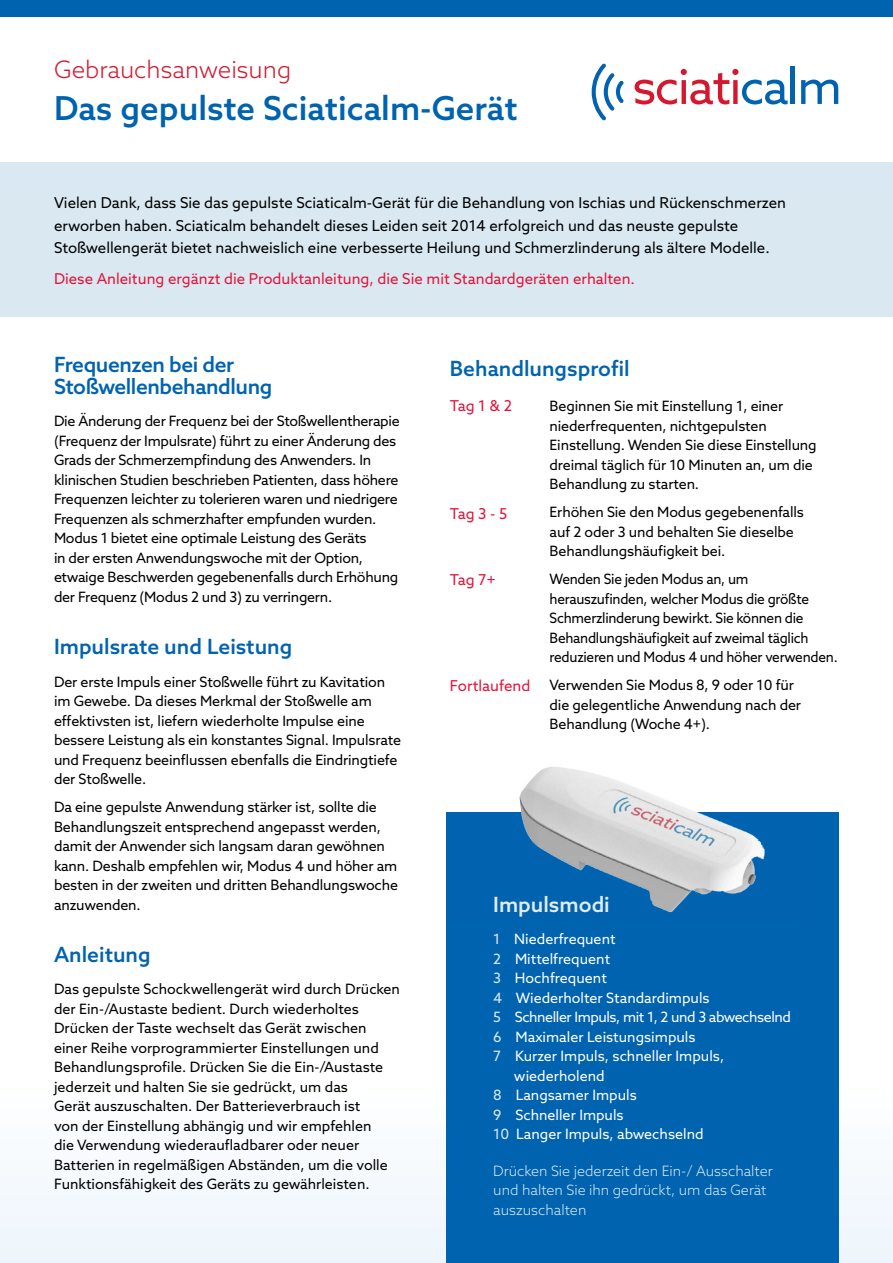
<style>
.page{position:relative;width:893px;height:1263px;background:#fff}
.page>*{position:absolute;margin:0;border:0;box-sizing:border-box;transform-origin:0 0}
.t1{font:500 33px "Azo Sans";color:#0063b0}
.t2{font:300 24px "Azo Sans";color:#d5172f}
.t3{font:500 21px/22.5px "Azo Sans";letter-spacing:-.01em;color:#0063b0}
.t4{font:500 21px "Azo Sans";color:#e1ecf4}
.t5{font:15px/22.5px "Azo Sans";color:#000}
.t6{font:15px "Azo Sans";color:#e5133a}
.t7{font:14.25px/19.5px "Azo Sans";letter-spacing:-.01em;color:#000}
.t8{font:14.25px/19.5px "Azo Sans";color:#fff}
.t9{font:14.25px/19.5px "Azo Sans";letter-spacing:-.01em;color:#000;scale:.96 1}
.t10{font:300 14.25px/19.5px "Azo Sans";color:#dae9f1}
.t11{font:14.25px "Azo Sans";letter-spacing:-.03em;color:#fff}
.s1{color:#dae9f1}
</style>
<div class="page">
<div style="left:0;top:162px;width:893px;height:154px;background:#dae9f1"></div>
<div style="left:0;top:1050px;width:893px;height:213px;background:#f7fbfe"></div>
<div style="left:0;top:0;width:893px;height:17px;background:#0063b0"></div>
<div style="left:446px;top:812px;width:393px;height:451px;background:#0063b0"></div>
<img style="left:519px;top:767px;width:246px;height:146px">
<svg style="left:635px;top:69px;width:153px;height:35px"></svg>
<hr style="left:791px;top:67px;width:4px;height:37px;background:#0063b0">
<svg style="left:801px;top:80px;width:37px;height:24px"></svg>
<svg style="left:592px;top:63px;width:32px;height:58px"></svg>
<p class="t2" style="left:54px;top:54px;width:239px">Gebrauchsanweisung</p>
<p class="t1" style="left:54px;top:87px;width:465px">Das gepulste Sciaticalm-Gerät</p>
<p class="t5" style="left:54px;top:191px;width:734px">Vielen Dank, dass Sie das gepulste Sciaticalm-Gerät für die Behandlung von Ischias und Rückenschmerzen erworben haben. Sciaticalm behandelt dieses Leiden seit 2014 erfolgreich und das neuste gepulste<br>Stoßwellengerät bietet nachweislich eine verbesserte Heilung und Schmerzlinderung als ältere Modelle.</p>
<p class="t6" style="left:54px;top:269px;width:582px">Diese Anleitung ergänzt die Produktanleitung, die Sie mit Standardgeräten erhalten.</p>
<p class="t3" style="left:54px;top:353px;width:220px">Frequenzen bei der<br>Stoßwellenbehandlung</p>
<p class="t7" style="left:54px;top:411px;width:347px">Die Änderung der Frequenz bei der Stoßwellentherapie (Frequenz der Impulsrate) führt zu einer Änderung des Grads der Schmerzempfindung des Anwenders. In klinischen Studien beschrieben Patienten, dass höhere Frequenzen leichter zu tolerieren waren und niedrigere Frequenzen als schmerzhafter empfunden wurden.<br>Modus 1 bietet eine optimale Leistung des Geräts<br>in der ersten Anwendungswoche mit der Option, etwaige Beschwerden gegebenenfalls durch Erhöhung der Frequenz (Modus 2 und 3) zu verringern.</p>
<p class="t3" style="left:54px;top:635px;width:240px">Impulsrate und Leistung</p>
<p class="t7" style="left:54px;top:671px;width:349px">Der erste Impuls einer Stoßwelle führt zu Kavitation im Gewebe. Da dieses Merkmal der Stoßwelle am effektivsten ist, liefern wiederholte Impulse eine bessere Leistung als ein konstantes Signal. Impulsrate und Frequenz beeinflussen ebenfalls die Eindringtiefe der Stoßwelle.</p>
<p class="t7" style="left:54px;top:797px;width:346px">Da eine gepulste Anwendung stärker ist, sollte die Behandlungszeit entsprechend angepasst werden, damit der Anwender sich langsam daran gewöhnen kann. Deshalb empfehlen wir, Modus 4 und höher am besten in der zweiten und dritten Behandlungswoche anzuwenden.</p>
<p class="t3" style="left:54px;top:943px;width:98px">Anleitung</p>
<p class="t7" style="left:54px;top:979px;width:347px">Das gepulste Schockwellengerät wird durch Drücken der Ein-/Austaste bedient. Durch wiederholtes Drücken der Taste wechselt das Gerät zwischen einer Reihe vorprogrammierter Einstellungen und Behandlungsprofile. Drücken Sie die Ein-/Austaste jederzeit und halten Sie sie gedrückt, um das<br>Gerät auszuschalten. Der Batterieverbrauch ist<br>von der Einstellung abhängig und wir empfehlen<br>die Verwendung wiederaufladbarer oder neuer Batterien in regelmäßigen Abständen, um die volle Funktionsfähigkeit des Geräts zu gewährleisten.</p>
<p class="t3" style="left:450px;top:357px;width:181px">Behandlungsprofil</p>
<p class="t6" style="left:450px;top:396px;width:64px">Tag 1 &amp; 2</p>
<p class="t7" style="left:550px;top:396px;width:269px">Beginnen Sie mit Einstellung 1, einer niederfrequenten, nichtgepulsten Einstellung. Wenden Sie diese Einstellung dreimal täglich für 10 Minuten an, um die Behandlung zu starten.</p>
<p class="t7" style="left:550px;top:502px;width:256px">Erhöhen Sie den Modus gegebenenfalls auf 2 oder 3 und behalten Sie dieselbe<br>Behandlungshäufigkeit bei.</p>
<p class="t9" style="left:550px;top:569px;width:302px">Wenden Sie jeden Modus an, um herauszufinden, welcher Modus die größte Schmerzlinderung bewirkt. Sie können die Behandlungshäufigkeit auf zweimal täglich reduzieren und Modus 4 und höher verwenden.</p>
<p class="t7" style="left:550px;top:675px;width:253px">Verwenden Sie Modus 8, 9 oder 10 für die gelegentliche Anwendung nach der<br>Behandlung (Woche 4+).</p>
<p class="t6" style="left:450px;top:504px;width:59px">Tag 3 - 5</p>
<p class="t6" style="left:450px;top:570px;width:47px">Tag 7+</p>
<p class="t6" style="left:450px;top:676px;width:82px">Fortlaufend</p>
<p class="t4" style="left:493px;top:890px;width:118px">Impulsmodi</p>
<p class="t8" style="left:493px;top:929px;width:124px"><span class="s1">1</span> Niederfrequent</p>
<p class="t8" style="left:493px;top:948px;width:118px"><span class="s1">2</span> Mittelfrequent</p>
<p class="t8" style="left:493px;top:968px;width:115px"><span class="s1">3</span> Hochfrequent</p>
<p class="t8" style="left:493px;top:987px;width:218px"><span class="s1">4</span> Wiederholter Standardimpuls</p>
<p class="t11" style="left:493px;top:1007px;width:299px"><span class="s1">5</span> Schneller Impuls, mit 1, 2 und 3 abwechselnd</p>
<p class="t8" style="left:493px;top:1026px;width:204px"><span class="s1">6</span> Maximaler Leistungsimpuls</p>
<p class="t8" style="left:514px;top:1046px;width:212px;text-indent:-21px"><span class="s1">7</span> Kurzer Impuls, schneller Impuls, wiederholend</p>
<p class="t8" style="left:493px;top:1085px;width:145px"><span class="s1">8</span> Langsamer Impuls</p>
<p class="t8" style="left:493px;top:1104px;width:132px"><span class="s1">9</span> Schneller Impuls</p>
<p class="t8" style="left:493px;top:1124px;width:212px"><span class="s1">10</span> Langer Impuls, abwechselnd</p>
<p class="t10" style="left:493px;top:1160px;width:281px">Drücken Sie jederzeit den Ein-/ Ausschalter und halten Sie ihn gedrückt, um das Gerät auszuschalten</p>
</div>
